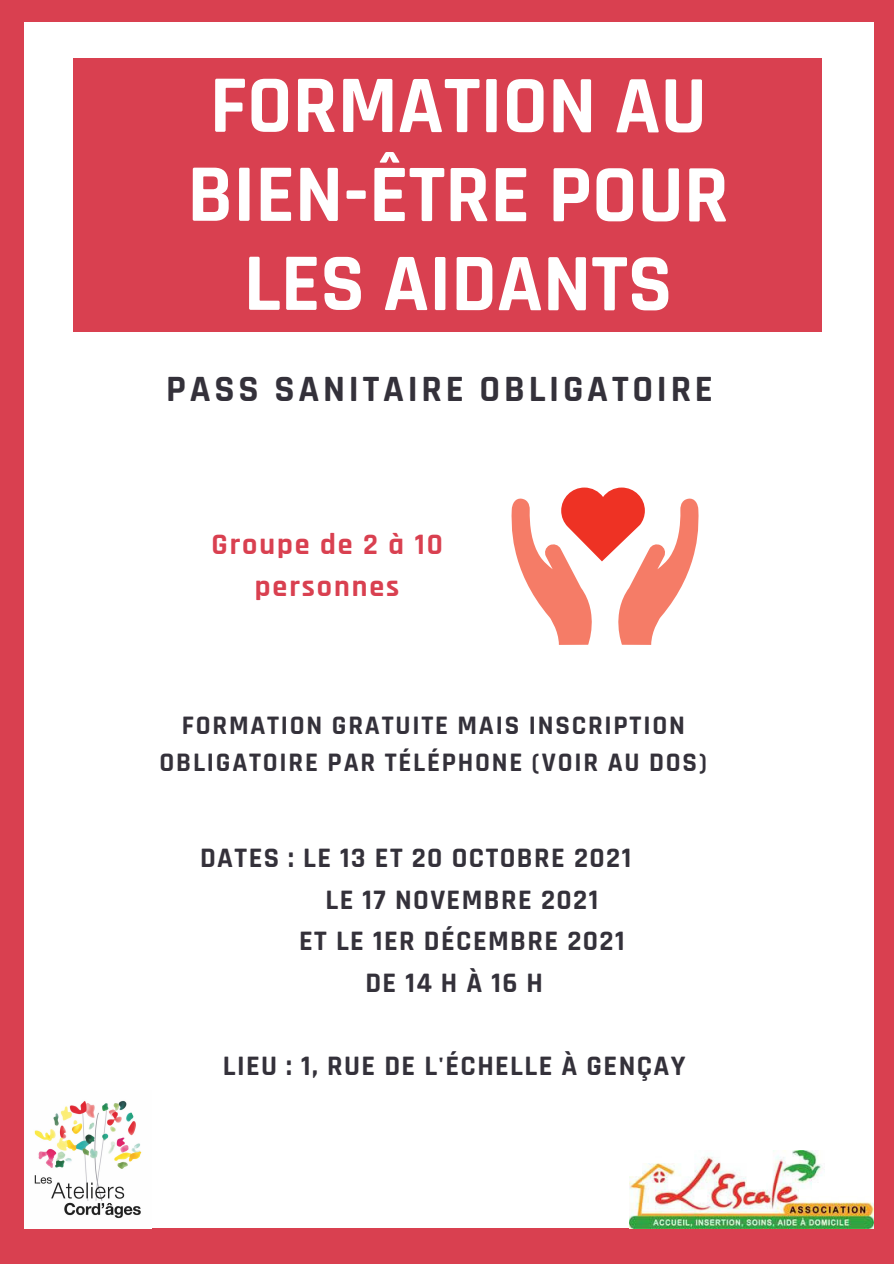
<style>
.page{position:relative;width:894px;height:1264px;background:#fff}
.page>*{position:absolute;margin:0;border:0;box-sizing:border-box;transform-origin:0 0}
.t1{font:700 82.5px/88.9px "Rajdhani";color:#fff;text-align:center}
.t2{font:700 37.5px "Rajdhani";letter-spacing:.1em;color:#34313a}
.t3{font:700 30px/41.7px "Rajdhani";letter-spacing:.065em;color:#d94050;text-align:center}
.t4{font:700 28.5px "Rajdhani";letter-spacing:.05em;color:#34313a}
.t5{font:700 28.5px "Rajdhani";letter-spacing:.32em;color:#34313a}
.t6{font:700 27px/37.2px "Rajdhani";letter-spacing:.065em;color:#34313a;text-align:center}
</style>
<div class="page">
<div style="left:0;top:0;width:893px;height:1263px;background:#d94050"></div>
<div style="left:24px;top:23px;width:849px;height:1205px;background:#fff"></div>
<img style="left:34px;top:1100px;width:108px;height:119px">
<svg style="left:511px;top:487px;width:188px;height:158px"></svg>
<div style="left:73px;top:58px;width:748px;height:274px;background:#d94050"></div>
<img style="left:629px;top:1150px;width:243px;height:78px">
<p class="t1" style="left:187px;top:63px;width:543px">FORMATION AU<br>BIEN-ÊTRE POUR<br>LES AIDANTS</p>
<p class="t2" style="left:166px;top:366px;width:548px">PASS SANITAIRE OBLIGATOIRE</p>
<p class="t3" style="left:211px;top:524px;width:233px">Groupe de 2 à 10 personnes</p>
<p class="t6" style="left:159px;top:707px;width:549px">FORMATION GRATUITE MAIS INSCRIPTION<br>OBLIGATOIRE PAR TÉLÉPHONE (VOIR AU DOS)</p>
<p class="t4" style="left:200px;top:840px;width:432px">DATES : LE 13 ET 20 OCTOBRE 2021</p>
<p class="t4" style="left:325px;top:882px;width:274px">LE 17 NOVEMBRE 2021</p>
<p class="t4" style="left:299px;top:923px;width:327px">ET LE 1ER DÉCEMBRE 2021</p>
<p class="t5" style="left:365px;top:965px;width:179px">DE14HÀ16H</p>
<p class="t4" style="left:223px;top:1048px;width:464px">LIEU : 1, RUE DE L'ÉCHELLE À GENÇAY</p>
</div>
